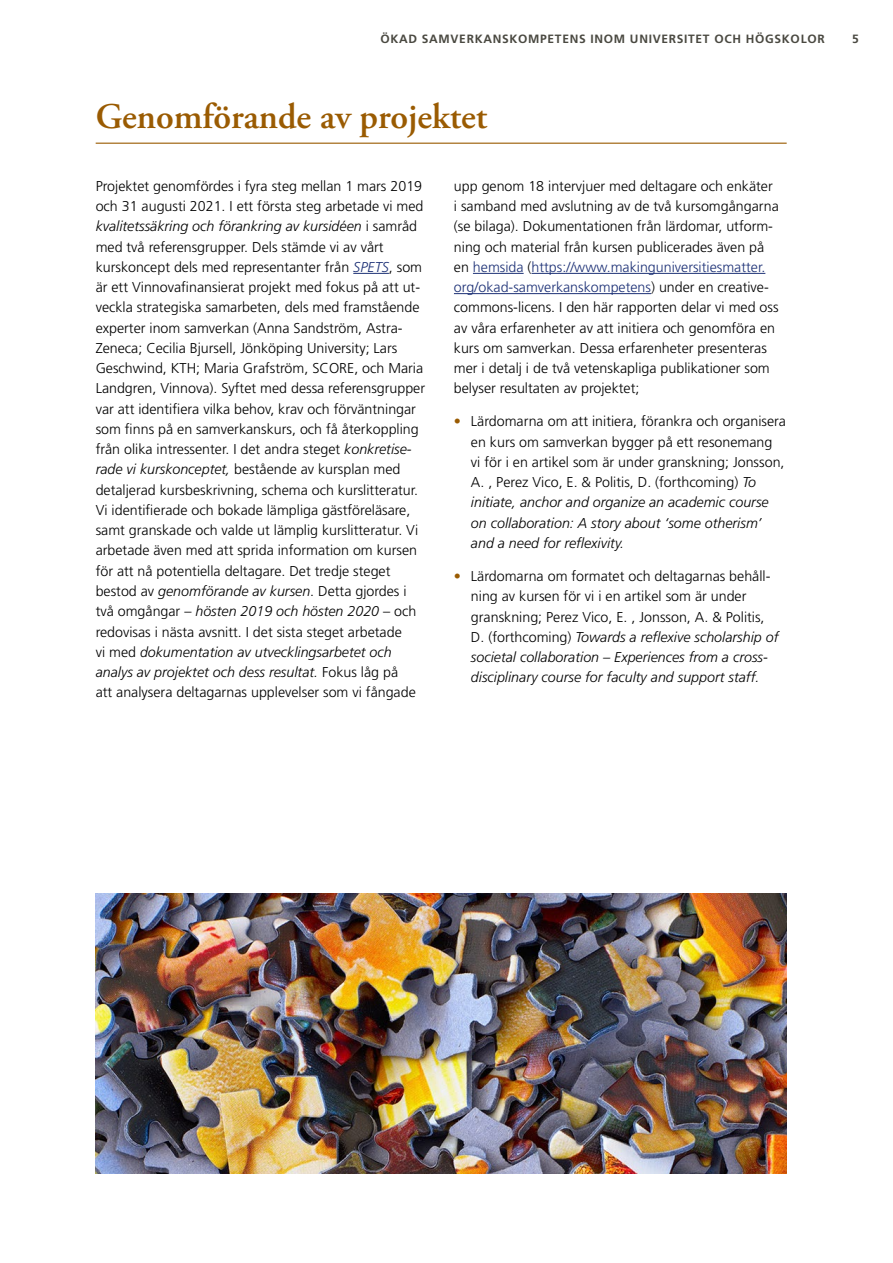
<style>
.page{position:relative;width:893px;height:1263px;background:#fff}
.page>*{position:absolute;margin:0;border:0;box-sizing:border-box;transform-origin:0 0}
.H2_Brons_huvudrubrik{font:600 36px "Adobe Garamond Pro";color:#9a5b02}
.Svart_Brödtext_utan{font:300 14.25px/20.2px "Frutiger LT Std";color:#000}
.t1{font:700 12px "Frutiger LT Std";letter-spacing:.06em;color:#4a4941}
.s1{font-style:italic}
.s2{font-style:italic;color:#1d3176}
.s3{color:#1d3176}
.s4{color:#9a5b02}
</style>
<div class="page">
<hr style="left:96px;top:143px;width:691px;height:1px;background:#9a5b02">
<hr style="left:353px;top:273px;width:36px;height:1px;background:#1d3176">
<hr style="left:473px;top:273px;width:51px;height:1px;background:#1d3176">
<hr style="left:532px;top:273px;width:233px;height:1px;background:#1d3176">
<hr style="left:454px;top:293px;width:197px;height:1px;background:#1d3176">
<img style="left:96px;top:893px;width:691px;height:281px">
<p class="t1" style="left:380px;top:32px;width:446px">ÖKAD SAMVERKANSKOMPETENS INOM UNIVERSITET OCH HÖGSKOLOR</p>
<p class="t1" style="left:852px;top:32px;width:8px">5</p>
<h2 class="H2_Brons_huvudrubrik" style="left:96px;top:96px;width:393px">Genomförande av projektet</h2>
<p class="Svart_Brödtext_utan" style="left:96px;top:176px;width:331px">Projektet genomfördes i fyra steg mellan 1 mars 2019 och 31 augusti 2021. I ett första steg arbetade vi med <span class="s1">kvalitetssäkring och förankring av kursidéen</span> i samråd med två referensgrupper. Dels stämde vi av vårt kurskoncept dels med representanter från <span class="s2">SPETS</span>, som är ett Vinnovafinansierat projekt med fokus på att ut&shy;veckla strategiska samarbeten, dels med framstående experter inom samverkan (Anna Sandström, Astra-Zeneca; Cecilia Bjursell, Jönköping University; Lars Geschwind, KTH; Maria Grafström, SCORE, och Maria Landgren, Vinnova). Syftet med dessa referensgrupper var att identifiera vilka behov, krav och förväntningar som finns på en samverkanskurs, och få återkoppling från olika intressenter. I det andra steget <span class="s1">konkretise&shy;rade vi kurskonceptet,</span> bestående av kursplan med detaljerad kursbeskrivning, schema och kurslitteratur.<br>Vi identifierade och bokade lämpliga gästföreläsare, samt granskade och valde ut lämplig kurslitteratur. Vi arbetade även med att sprida information om kursen för att nå potentiella deltagare. Det tredje steget bestod av <span class="s1">genomförande av kursen</span>. Detta gjordes i två omgångar – <span class="s1">hösten 2019 och hösten 2020</span> – och redovisas i nästa avsnitt. I det sista steget arbetade<br>vi med <span class="s1">dokumentation av utvecklingsarbetet och analys av projektet och dess resultat.</span> Fokus låg på<br>att analysera deltagarnas upplevelser som vi fångade</p>
<p class="Svart_Brödtext_utan" style="left:454px;top:176px;width:326px">upp genom 18 intervjuer med deltagare och enkäter i samband med avslutning av de två kursomgångarna (se bilaga). Dokumentationen från lärdomar, utform&shy;ning och material från kursen publicerades även på en <span class="s3">hemsida</span> (<span class="s3">https://www.makinguniversitiesmatter. org/okad-samverkanskompetens</span>) under en creative&shy;commons-licens. I den här rapporten delar vi med oss av våra erfarenheter av att initiera och genomföra en kurs om samverkan. Dessa erfarenheter presenteras mer i detalj i de två vetenskapliga publikationer som belyser resultaten av projektet;</p>
<p class="Svart_Brödtext_utan" style="left:471px;top:412px;width:317px;text-indent:-17px"><span class="s4">•</span> Lärdomarna om att initiera, förankra och organisera en kurs om samverkan bygger på ett resonemang<br>vi för i en artikel som är under granskning; Jonsson, A. , Perez Vico, E. &amp; Politis, D. (forthcoming) <span class="s1">To initiate, anchor and organize an academic course on collaboration: A story about ‘some otherism’ and a need for reflexivity.</span></p>
<p class="Svart_Brödtext_utan" style="left:471px;top:566px;width:309px;text-indent:-17px"><span class="s4">•</span> Lärdomarna om formatet och deltagarnas behåll&shy;ning av kursen för vi i en artikel som är under granskning; Perez Vico, E. , Jonsson, A. &amp; Politis, D. (forthcoming) <span class="s1">Towards a reflexive scholarship of societal collaboration – Experiences from a cross&shy;disciplinary course for faculty and support staff.</span></p>
</div>
